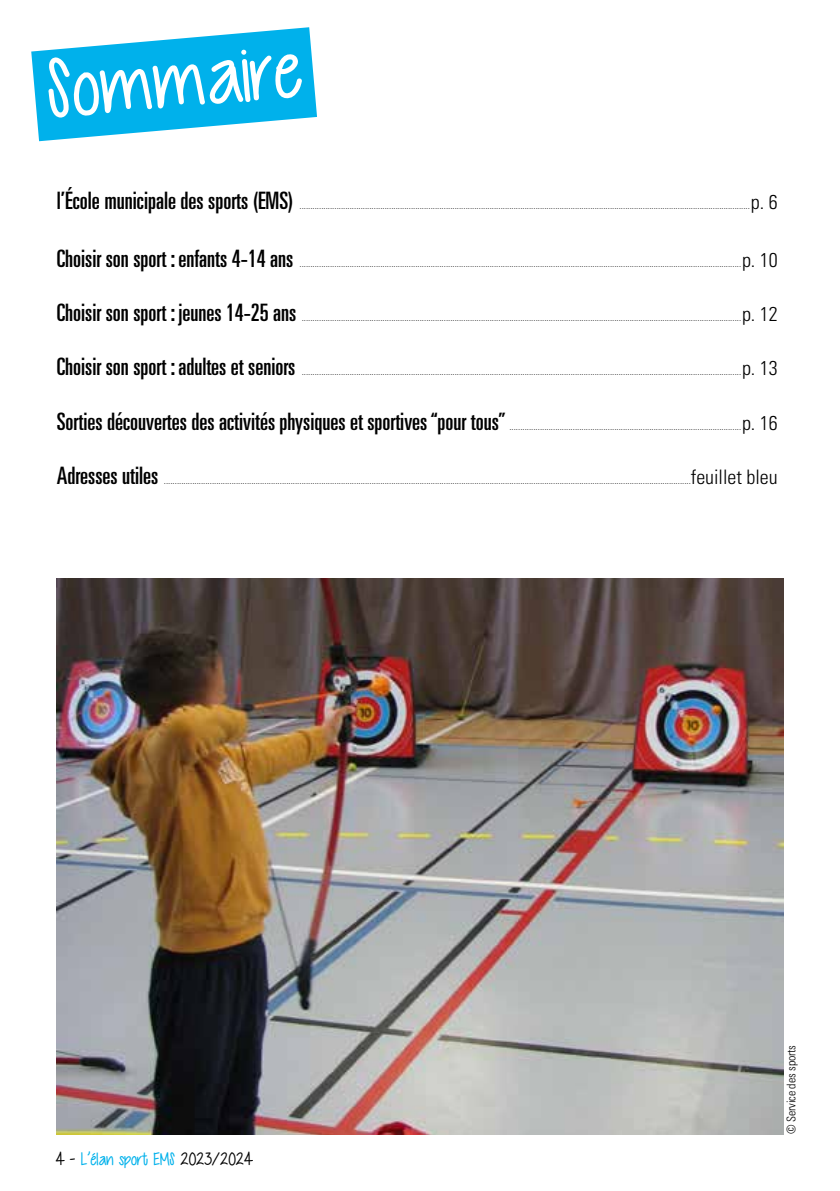
<style>
.page{position:relative;width:840px;height:1191px;background:#fff}
.page>*{position:absolute;margin:0;border:0;box-sizing:border-box;transform-origin:0 0}
.t1{font:84px "Cutie Patootie";color:#fff}
.t2{font:ultra-condensed 24px "Univers";color:#000}
.t3{font:18px "Cutie Patootie";color:#00b1eb}
.t4{font:300 condensed 12px "Univers";letter-spacing:-.01em;color:#000}
.t5{font:300 condensed 9.8px "Univers";color:#000}
.s1{font-size:20px}
.s2{color:#000}
</style>
<div class="page">
<svg style="left:31px;top:27px;width:286px;height:115px"></svg>
<img style="left:57px;top:578px;width:725px;height:556px">
<h1 class="t1" style="left:42px;top:45px;width:258px;rotate:-5deg">Sommaire</h1>
<h2 class="t2" style="left:57px;top:187px;width:238px">l’École municipale des sports (EMS)</h2>
<p class="t5" style="left:299px;top:200px;width:479px">..............................................................................................................................................................................................................<span class="s1">p. 6</span></p>
<h2 class="t2" style="left:57px;top:244px;width:238px">Choisir son sport : enfants 4-14 ans</h2>
<p class="t5" style="left:299px;top:257px;width:479px">..........................................................................................................................................................................................................<span class="s1">p. 10</span></p>
<h2 class="t2" style="left:57px;top:299px;width:241px">Choisir son sport : jeunes 14-25 ans</h2>
<p class="t5" style="left:301px;top:312px;width:477px">.........................................................................................................................................................................................................<span class="s1">p. 12</span></p>
<h2 class="t2" style="left:57px;top:353px;width:240px">Choisir son sport : adultes et seniors</h2>
<p class="t5" style="left:301px;top:366px;width:477px">.........................................................................................................................................................................................................<span class="s1">p. 13</span></p>
<h2 class="t2" style="left:57px;top:408px;width:450px">Sorties découvertes des activités physiques et sportives “pour tous”</h2>
<p class="t5" style="left:509px;top:420px;width:269px">..........................................................................................................<span class="s1">p. 16</span></p>
<h2 class="t2" style="left:57px;top:462px;width:103px">Adresses utiles</h2>
<p class="t5" style="left:164px;top:475px;width:614px">.................................................................................................................................................................................................................................................<span class="s1">feuillet bleu</span></p>
<h3 class="t3" style="left:55px;top:1149px;width:199px"><span class="s2">4 -</span> L’élan sport EMS <span class="s2">2023/2024</span></h3>
<p class="t4" style="left:783px;top:1134px;width:91px;rotate:-90deg">© Service des sports</p>
</div>
